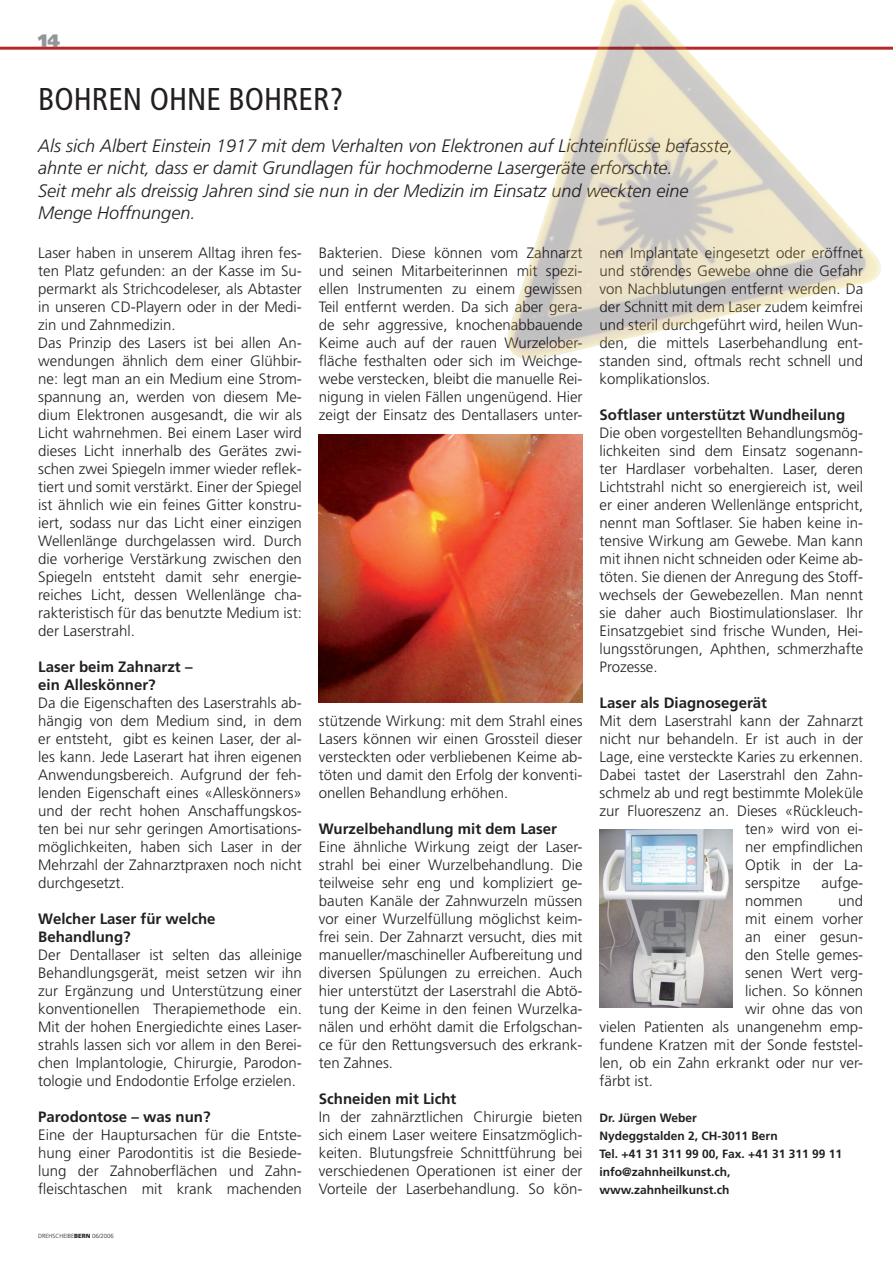
<style>
.page{position:relative;width:893px;height:1263px;background:#fff}
.page>*{position:absolute;margin:0;border:0;box-sizing:border-box;transform-origin:0 0}
.t1{font:condensed 31.5px "Frutiger";color:#231f20}
.t2{font:italic 300 18px/22.5px "Frutiger";color:#231f20}
.t3{font:900 18px "Frutiger";color:#939598}
.t4{font:300 15px/18px "Frutiger";color:#231f20;text-align:justify}
.t5{font:700 15px/18px "Frutiger";color:#231f20}
.t6{font:700 12px/18px "Frutiger";color:#231f20}
.t7{font:300 6px "Frutiger";color:#231f20}
.s1{font-weight:900}
</style>
<div class="page">
<hr style="left:0;top:47px;width:893px;height:3px;background:#b7282e">
<img style="left:319px;top:434px;width:264px;height:268px">
<img style="left:600px;top:830px;width:133px;height:178px">
<img style="left:506px;top:0;width:377px;height:360px">
<p class="t3" style="left:38px;top:29px;width:24px">14</p>
<h1 class="t1" style="left:38px;top:81px;width:307px">BOHREN OHNE BOHRER?</h1>
<p class="t2" style="left:38px;top:134px;width:697px">Als sich Albert Einstein 1917 mit dem Verhalten von Elektronen auf Lichteinflüsse befasste, ahnte er nicht, dass er damit Grundlagen für hochmoderne Lasergeräte erforschte.<br>Seit mehr als dreissig Jahren sind sie nun in der Medizin im Einsatz und weckten eine Menge Hoffnungen.</p>
<p class="t4" style="left:38px;top:244px;width:265px;text-align:left">Laser haben in unserem Alltag ihren fes&shy;ten Platz gefunden: an der Kasse im Su&shy;permarkt als Strichcodeleser, als Abtaster in unseren CD-Playern oder in der Medi&shy;zin und Zahnmedizin.<br>Das Prinzip des Lasers ist bei allen An&shy;wendungen ähnlich dem einer Glühbir&shy;ne: legt man an ein Medium eine Strom&shy;spannung an, werden von diesem Me&shy;dium Elektronen ausgesandt, die wir als Licht wahrnehmen. Bei einem Laser wird dieses Licht innerhalb des Gerätes zwi&shy;schen zwei Spiegeln immer wieder reflek&shy;tiert und somit verstärkt. Einer der Spiegel ist ähnlich wie ein feines Gitter konstru&shy;iert, sodass nur das Licht einer einzigen Wellenlänge durchgelassen wird. Durch die vorherige Verstärkung zwischen den Spiegeln entsteht damit sehr energie&shy;reiches Licht, dessen Wellenlänge cha&shy;rakteristisch für das benutzte Medium ist: der Laserstrahl.</p>
<p class="t5" style="left:38px;top:657px;width:156px">Laser beim Zahnarzt – ein Alleskönner?</p>
<p class="t4" style="left:38px;top:694px;width:265px">Da die Eigenschaften des Laserstrahls ab&shy;hängig von dem Medium sind, in dem er entsteht, gibt es keinen Laser, der al&shy;les kann. Jede Laserart hat ihren eigenen Anwendungsbereich. Aufgrund der feh&shy;lenden Eigenschaft eines «Alleskönners» und der recht hohen Anschaffungskos&shy;ten bei nur sehr geringen Amortisations&shy;möglichkeiten, haben sich Laser in der Mehrzahl der Zahnarztpraxen noch nicht durchgesetzt.</p>
<p class="t5" style="left:38px;top:909px;width:179px">Welcher Laser für welche<br>Behandlung?</p>
<p class="t4" style="left:38px;top:946px;width:265px">Der Dentallaser ist selten das alleinige Behandlungsgerät, meist setzen wir ihn zur Ergänzung und Unterstützung einer konventionellen Therapiemethode ein.<br>Mit der hohen Energiedichte eines Laser&shy;strahls lassen sich vor allem in den Berei&shy;chen Implantologie, Chirurgie, Parodon&shy;tologie und Endodontie Erfolge erzielen.</p>
<p class="t5" style="left:38px;top:1107px;width:174px">Parodontose – was nun?</p>
<p class="t4" style="left:38px;top:1126px;width:265px">Eine der Hauptursachen für die Entste&shy;hung einer Parodontitis ist die Besiede&shy;lung der Zahnoberflächen und Zahn&shy;fleischtaschen mit krank machenden</p>
<p class="t4" style="left:600px;top:244px;width:265px">nen Implantate eingesetzt oder eröffnet und störendes Gewebe ohne die Gefahr von Nachblutungen entfernt werden. Da der Schnitt mit dem Laser zudem keimfrei und steril durchgeführt wird, heilen Wun&shy;den, die mittels Laserbehandlung ent&shy;standen sind, oftmals recht schnell und komplikationslos.</p>
<p class="t5" style="left:600px;top:405px;width:247px">Softlaser unterstützt Wundheilung</p>
<p class="t4" style="left:600px;top:424px;width:265px">Die oben vorgestellten Behandlungsmög&shy;lichkeiten sind dem Einsatz sogenann&shy;ter Hardlaser vorbehalten. Laser, deren Lichtstrahl nicht so energiereich ist, weil er einer anderen Wellenlänge entspricht, nennt man Softlaser. Sie haben keine in&shy;tensive Wirkung am Gewebe. Man kann mit ihnen nicht schneiden oder Keime ab&shy;töten. Sie dienen der Anregung des Stoff&shy;wechsels der Gewebezellen. Man nennt sie daher auch Biostimulationslaser. Ihr Einsatzgebiet sind frische Wunden, Hei&shy;lungsstörungen, Aphthen, schmerzhafte Prozesse.</p>
<p class="t5" style="left:600px;top:693px;width:169px">Laser als Diagnosegerät</p>
<p class="t4" style="left:600px;top:712px;width:265px">Mit dem Laserstrahl kann der Zahnarzt</p>
<p class="t4" style="left:600px;top:730px;width:265px">nicht nur behandeln. Er ist auch in der</p>
<p class="t4" style="left:600px;top:748px;width:265px">Lage, eine versteckte Karies zu erkennen.</p>
<p class="t4" style="left:600px;top:766px;width:265px">Dabei tastet der Laserstrahl den Zahn-</p>
<p class="t4" style="left:600px;top:784px;width:265px">schmelz ab und regt bestimmte Moleküle</p>
<p class="t4" style="left:600px;top:802px;width:265px">zur Fluoreszenz an. Dieses «Rückleuch-</p>
<p class="t4" style="left:745px;top:820px;width:119px">ten» wird von ei-</p>
<p class="t4" style="left:745px;top:838px;width:119px">ner empfindlichen</p>
<p class="t4" style="left:745px;top:856px;width:119px">Optik in der La-</p>
<p class="t4" style="left:745px;top:874px;width:56px">serspitze</p>
<p class="t4" style="left:821px;top:874px;width:43px">aufge-</p>
<p class="t4" style="left:745px;top:892px;width:59px">nommen</p>
<p class="t4" style="left:838px;top:892px;width:27px">und</p>
<p class="t4" style="left:745px;top:910px;width:120px">mit einem vorher</p>
<p class="t4" style="left:745px;top:928px;width:119px">an einer gesun-</p>
<p class="t4" style="left:745px;top:946px;width:119px">den Stelle gemes-</p>
<p class="t4" style="left:745px;top:964px;width:119px">senen Wert verg-</p>
<p class="t4" style="left:745px;top:982px;width:119px">lichen. So können</p>
<p class="t4" style="left:745px;top:1000px;width:120px">wir ohne das von</p>
<p class="t4" style="left:600px;top:1018px;width:265px">vielen Patienten als unangenehm emp-</p>
<p class="t4" style="left:600px;top:1036px;width:265px">fundene Kratzen mit der Sonde feststel-</p>
<p class="t4" style="left:600px;top:1054px;width:265px">len, ob ein Zahn erkrankt oder nur ver-</p>
<p class="t4" style="left:600px;top:1072px;width:55px">färbt ist.</p>
<p class="t6" style="left:600px;top:1109px;width:244px">Dr. Jürgen Weber<br>Nydeggstalden 2, CH-3011 Bern<br>Tel. +41 31 311 99 00, Fax. +41 31 311 99 11 info@zahnheilkunst.ch, www.zahnheilkunst.ch</p>
<p class="t4" style="left:319px;top:244px;width:265px">Bakterien. Diese können vom Zahnarzt und seinen Mitarbeiterinnen mit spezi&shy;ellen Instrumenten zu einem gewissen Teil entfernt werden. Da sich aber gera&shy;de sehr aggressive, knochenabbauende Keime auch auf der rauen Wurzelober&shy;fläche festhalten oder sich im Weichge&shy;webe verstecken, bleibt die manuelle Rei&shy;nigung in vielen Fällen ungenügend. H ier zeigt der Einsatz des Dentallasers unter-</p>
<p class="t4" style="left:319px;top:712px;width:265px">stützende Wirkung: mit dem Strahl eines Lasers können wir einen Grossteil dieser versteckten oder verbliebenen Keime ab&shy;töten und damit den Erfolg der konventi&shy;onellen Behandlung erhöhen.</p>
<p class="t5" style="left:319px;top:819px;width:240px">Wurzelbehandlung mit dem Laser</p>
<p class="t4" style="left:319px;top:838px;width:265px">Eine ähnliche Wirkung zeigt der Laser&shy;strahl bei einer Wurzelbehandlung. Die teilweise sehr eng und kompliziert ge&shy;bauten Kanäle der Zahnwurzeln müssen vor einer Wurzelfüllung möglichst keim&shy;frei sein. Der Zahnarzt versucht, dies mit manueller/maschineller Aufbereitung und diversen Spülungen zu erreichen. Auch hier unterstützt der Laserstrahl die Abtö&shy;tung der Keime in den feinen Wurzelka&shy;nälen und erhöht damit die Erfolgschan&shy;ce für den Rettungsversuch des erkrank&shy;ten Zahnes.</p>
<p class="t5" style="left:319px;top:1089px;width:139px">Schneiden mit Licht</p>
<p class="t4" style="left:319px;top:1108px;width:265px">In der zahnärztlichen C hirurgie bieten sich einem Laser weitere Einsatzmöglich&shy;keiten. Blutungsfreie Schnittführung bei verschiedenen Operationen ist einer der Vorteile der Laserbehandlung. So kön-</p>
<p class="t7" style="left:38px;top:1232px;width:77px">drehscheibe<span class="s1">BERN</span> 06/2006</p>
</div>
